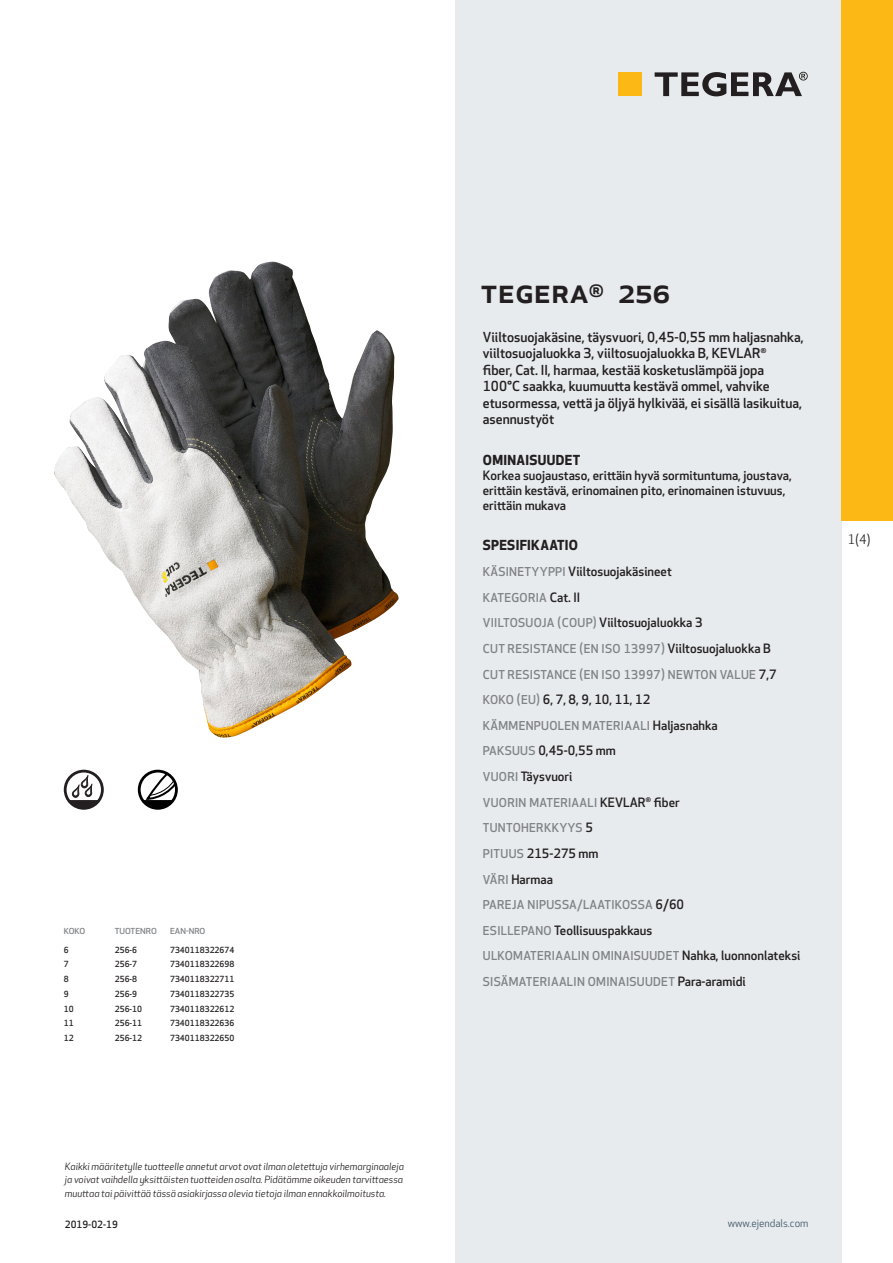
<style>
.page{position:relative;width:893px;height:1263px;background:#fff}
.page>*{position:absolute;margin:0;border:0;box-sizing:border-box;transform-origin:0 0}
.prodname{font:500 34.5px "Apex New";color:#231f20}
.Funktion_body{font:500 13.5px/16.5px "Apex New";color:#231f20}
.Funktion_body-2{font:700 13.5px "Apex New";letter-spacing:.025em;color:#231f20}
.t1{font:12.75px "Apex New";color:#231f20}
.Funktion_body-3{font:500 12.6px/15px "Apex New";color:#231f20}
.Funktion_body-4{font:500 12px "Apex New";letter-spacing:.025em;color:#808285}
.t2{font:10.5px "Apex New";color:#405968}
.t3{font:italic 9.75px/13.5px "Apex New";color:#231f20;text-align:justify}
.Sidfot_datum{font:500 9.75px "Apex New";color:#231f20}
.ArticleTable_body{font:500 8.25px "Apex New";color:#231f20}
.ArticeTable_header{font:500 8.1px "Apex New";color:#808285;scale:1.06 1}
.s1{font-size:12px;color:#808285}
.s2{font-size:12.6px;color:#231f20}
</style>
<div class="page">
<div style="left:455px;top:0;width:387px;height:1263px;background:#e8ebee"></div>
<div style="left:842px;top:0;width:51px;height:520px;background:#fcb814"></div>
<img style="left:54px;top:262px;width:299px;height:476px">
<div style="left:618px;top:72px;width:24px;height:24px;background:#fcb814"></div>
<svg style="left:655px;top:72px;width:153px;height:24px"></svg>
<svg style="left:64px;top:770px;width:40px;height:40px"></svg>
<svg style="left:138px;top:770px;width:40px;height:40px"></svg>
<p class="ArticeTable_header" style="left:64px;top:925px;width:22px">KOKO</p>
<p class="ArticeTable_header" style="left:115px;top:925px;width:41px">TUOTENRO</p>
<p class="ArticeTable_header" style="left:170px;top:925px;width:35px">EAN-NRO</p>
<p class="ArticleTable_body" style="left:64px;top:944px;width:6px">6</p>
<p class="ArticleTable_body" style="left:115px;top:944px;width:24px">256-6</p>
<p class="ArticleTable_body" style="left:170px;top:944px;width:66px">7340118322674</p>
<p class="ArticleTable_body" style="left:64px;top:959px;width:6px">7</p>
<p class="ArticleTable_body" style="left:115px;top:959px;width:24px">256-7</p>
<p class="ArticleTable_body" style="left:170px;top:959px;width:66px">7340118322698</p>
<p class="ArticleTable_body" style="left:64px;top:973px;width:6px">8</p>
<p class="ArticleTable_body" style="left:115px;top:973px;width:24px">256-8</p>
<p class="ArticleTable_body" style="left:170px;top:973px;width:66px">7340118322711</p>
<p class="ArticleTable_body" style="left:64px;top:988px;width:6px">9</p>
<p class="ArticleTable_body" style="left:115px;top:988px;width:24px">256-9</p>
<p class="ArticleTable_body" style="left:170px;top:988px;width:66px">7340118322735</p>
<p class="ArticleTable_body" style="left:64px;top:1003px;width:11px">10</p>
<p class="ArticleTable_body" style="left:115px;top:1003px;width:29px">256-10</p>
<p class="ArticleTable_body" style="left:170px;top:1003px;width:66px">7340118322612</p>
<p class="ArticleTable_body" style="left:64px;top:1018px;width:11px">11</p>
<p class="ArticleTable_body" style="left:115px;top:1018px;width:29px">256-11</p>
<p class="ArticleTable_body" style="left:170px;top:1018px;width:66px">7340118322636</p>
<p class="ArticleTable_body" style="left:64px;top:1032px;width:11px">12</p>
<p class="ArticleTable_body" style="left:115px;top:1032px;width:29px">256-12</p>
<p class="ArticleTable_body" style="left:170px;top:1032px;width:66px">7340118322650</p>
<p class="t3" style="left:65px;top:1159px;width:340px">Kaikki määritetylle tuotteelle annetut arvot ovat ilman oletettuja virhemarginaaleja ja voivat vaihdella yksittäisten tuotteiden osalta. Pidätämme oikeuden tarvittaessa muuttaa tai päivittää tässä asiakirjassa olevia tietoja ilman ennakkoilmoitusta.</p>
<p class="Sidfot_datum" style="left:65px;top:1218px;width:54px">2019-02-19</p>
<p class="prodname" style="left:480px;top:267px;width:192px">TEGERA<sup>®</sup> 256</p>
<p class="Funktion_body" style="left:483px;top:328px;width:322px">Viiltosuojakäsine, täysvuori, 0,45-0,55 mm haljasnahka, viiltosuojaluokka 3, viiltosuojaluokka B, KEVLAR<sup>®<br></sup>fiber, Cat. II, harmaa, kestää kosketuslämpöä jopa 100°C saakka, kuumuutta kestävä ommel, vahvike etusormessa, vettä ja öljyä hylkivää, ei sisällä lasikuitua, asennustyöt</p>
<p class="Funktion_body-2" style="left:483px;top:450px;width:99px">OMINAISUUDET</p>
<p class="Funktion_body-3" style="left:483px;top:467px;width:310px">Korkea suojaustaso, erittäin hyvä sormituntuma, joustava, erittäin kestävä, erinomainen pito, erinomainen istuvuus, erittäin mukava</p>
<p class="Funktion_body-2" style="left:483px;top:536px;width:97px">SPESIFIKAATIO</p>
<p class="Funktion_body-3" style="left:483px;top:564px;width:190px"><span class="s1">KÄSINETYYPPI</span> Viiltosuojakäsineet</p>
<p class="Funktion_body-4" style="left:483px;top:589px;width:99px">KATEGORIA <span class="s2">Cat. II</span></p>
<p class="Funktion_body-3" style="left:483px;top:615px;width:221px"><span class="s1">VIILTOSUOJA (COUP)</span> Viiltosuojaluokka 3</p>
<p class="Funktion_body-4" style="left:483px;top:640px;width:289px">CUT RESISTANCE (EN ISO 13997) <span class="s2">Viiltosuojaluokka B</span></p>
<p class="Funktion_body-4" style="left:483px;top:666px;width:295px">CUT RESISTANCE (EN ISO 13997) NEWTON VALUE <span class="s2">7,7</span></p>
<p class="Funktion_body-3" style="left:483px;top:692px;width:169px"><span class="s1">KOKO (EU)</span> 6, 7, 8, 9, 10, 11, 12</p>
<p class="Funktion_body-4" style="left:483px;top:717px;width:236px">KÄMMENPUOLEN MATERIAALI <span class="s2">Haljasnahka</span></p>
<p class="Funktion_body-3" style="left:483px;top:743px;width:134px"><span class="s1">PAKSUUS</span> 0,45-0,55 mm</p>
<p class="Funktion_body-3" style="left:483px;top:769px;width:91px"><span class="s1">VUORI</span> Täysvuori</p>
<p class="Funktion_body-4" style="left:483px;top:794px;width:198px">VUORIN MATERIAALI <span class="s2">KEVLAR</span><sup>®</sup> <span class="s2">fiber</span></p>
<p class="Funktion_body-4" style="left:483px;top:820px;width:112px">TUNTOHERKKYYS <span class="s2">5</span></p>
<p class="Funktion_body-3" style="left:483px;top:846px;width:117px"><span class="s1">PITUUS</span> 215-275 mm</p>
<p class="Funktion_body-3" style="left:483px;top:871px;width:72px"><span class="s1">VÄRI</span> Harmaa</p>
<p class="Funktion_body-4" style="left:483px;top:897px;width:203px">PAREJA NIPUSSA/LAATIKOSSA <span class="s2">6/60</span></p>
<p class="Funktion_body-3" style="left:483px;top:922px;width:171px"><span class="s1">ESILLEPANO</span> Teollisuuspakkaus</p>
<p class="Funktion_body-4" style="left:483px;top:948px;width:319px">ULKOMATERIAALIN OMINAISUUDET <span class="s2">Nahka, luonnonlateksi</span></p>
<p class="Funktion_body-4" style="left:483px;top:974px;width:264px">SISÄMATERIAALIN OMINAISUUDET <span class="s2">Para-aramidi</span></p>
<p class="t1" style="left:848px;top:531px;width:24px">1(4)</p>
<p class="t2" style="left:728px;top:1217px;width:82px">www.ejendals.com</p>
</div>
